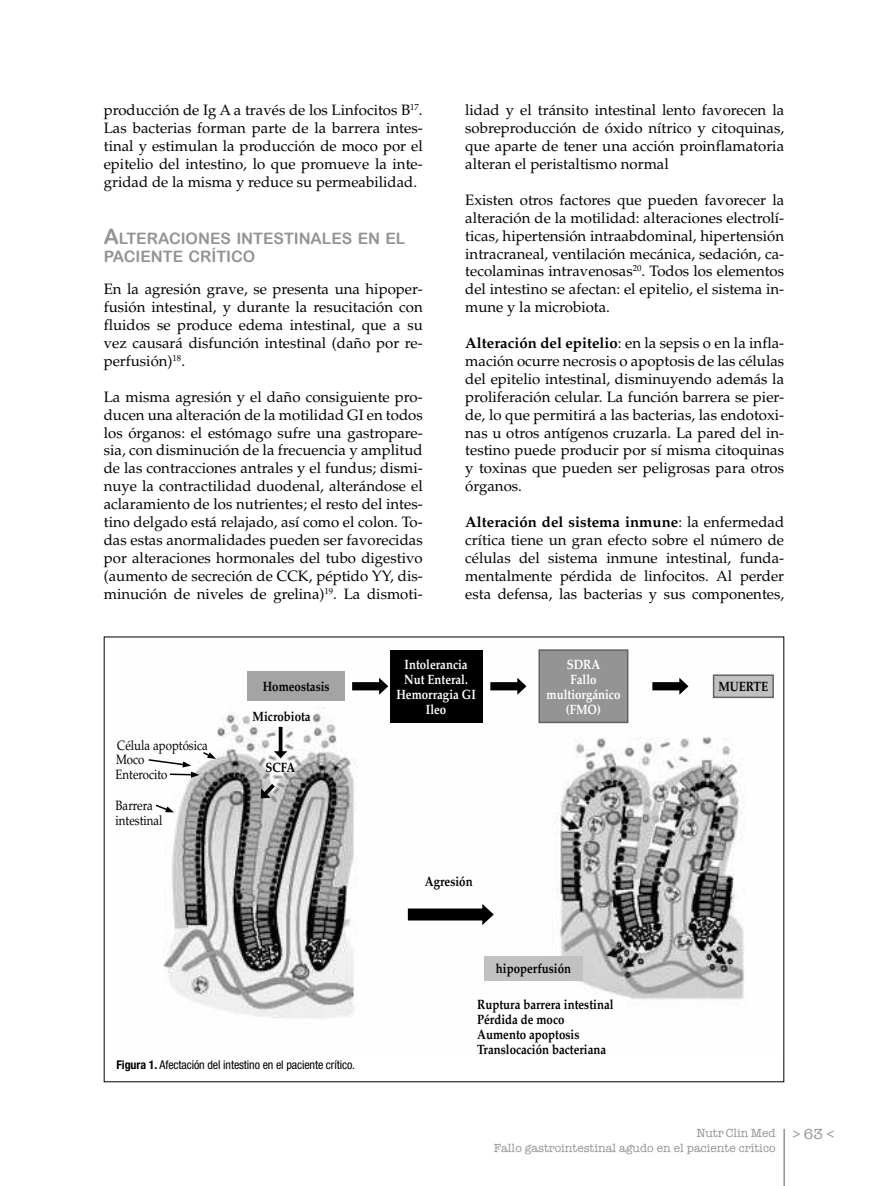
<style>
.page{position:relative;width:888px;height:1186px;background:#fff}
.page>*{position:absolute;margin:0;border:0;box-sizing:border-box;transform-origin:0 0}
.t1{font:15.75px/17.9px "Arial Rounded MT Bold";color:#949494}
.t2{font:15px/17.9px "Palatino";color:#000;text-align:justify}
.t3{font:700 13.5px/15px "Palatino";color:#000;scale:.85 1}
.t4{font:700 13.5px/15px "Palatino";color:#fefefe;text-align:center;scale:.85 1}
.t5{font:13.5px/14.9px "Palatino";color:#000;scale:.85 1}
.t6{font:12px/15px "American Typewriter";color:#949494}
.t7{font:condensed 12px "Helvetica Neue LT Std";letter-spacing:-.01em;color:#000}
.s1{font-size:21px}
.s2{font-weight:700}
.s3{font-size:15px}
</style>
<div class="page">
<hr style="left:783px;top:1129px;width:2px;height:57px;background:#949494">
<img style="left:163px;top:649px;width:611px;height:369px">
<div style="left:247px;top:671px;width:98px;height:30px;background:#a4a4a4"></div>
<div style="left:714px;top:675px;width:59px;height:22px;background:#c1c1c1"></div>
<div style="left:713px;top:674px;width:61px;height:24px;border:2px solid #626262"></div>
<div style="left:390px;top:650px;width:92px;height:72px;background:#000"></div>
<div style="left:539px;top:650px;width:89px;height:72px;background:#949494"></div>
<div style="left:538px;top:649px;width:90px;height:74px;border:2px solid #626262"></div>
<div style="left:484px;top:955px;width:99px;height:25px;background:#c1c1c1"></div>
<svg style="left:148px;top:750px;width:68px;height:27px"></svg>
<div style="left:490px;top:682px;width:30px;height:8px;background:#000"></div>
<svg style="left:517px;top:677px;width:9px;height:18px"></svg>
<div style="left:408px;top:908px;width:78px;height:12px;background:#000"></div>
<svg style="left:482px;top:903px;width:12px;height:22px"></svg>
<div style="left:652px;top:682px;width:30px;height:8px;background:#000"></div>
<svg style="left:679px;top:677px;width:9px;height:18px"></svg>
<div style="left:352px;top:682px;width:30px;height:8px;background:#000"></div>
<svg style="left:379px;top:677px;width:9px;height:18px"></svg>
<hr style="left:279px;top:727px;width:3px;height:25px;background:#000">
<svg style="left:274px;top:751px;width:13px;height:7px"></svg>
<svg style="left:260px;top:780px;width:19px;height:19px"></svg>
<svg style="left:155px;top:803px;width:19px;height:9px"></svg>
<p class="t2" style="left:104px;top:102px;width:320px">producción de Ig A a través de los Linfocitos B<sup>17</sup>.<br>Las bacterias forman parte de la barrera intes&shy;tinal y estimulan la producción de moco por el epitelio del intestino, lo que promueve la inte&shy;gridad de la misma y reduce su permeabilidad.</p>
<p class="t1" style="left:104px;top:229px;width:303px"><span class="s1">A</span>LTERACIONES I NTESTI NALES EN EL<br>PACI ENTE CRÍTICO</p>
<p class="t2" style="left:104px;top:280px;width:320px">En la agresión grave, se presenta una hipoper&shy;fusión intestinal, y durante la resucitación con fluidos se produce edema intestinal, que a su vez causará disfunción intestinal (daño por re&shy;perfusión)<sup>18</sup>.</p>
<p class="t2" style="left:104px;top:388px;width:320px">La misma agresión y el daño consiguiente pro&shy;ducen una alteración de la motilidad GI en todos los órganos: el estómago sufre una gastropare&shy;sia, con disminución de la frecuencia y amplitud de las contracciones antrales y el fundus; dismi&shy;nuye la contractilidad duodenal, alterándose el aclaramiento de los nutrientes; el resto del intes&shy;tino delgado está relajado, así como el colon. To&shy;das estas anormalidades pueden ser favorecidas por alteraciones hormonales del tubo digestivo (aumento de secreción de CCK, péptido YY, dis&shy;minución de niveles de grelina)<sup>19</sup>. La dismoti-</p>
<p class="t2" style="left:465px;top:102px;width:320px">lidad y el tránsito intestinal lento favorecen la sobreproducción de óxido nítrico y citoquinas, que aparte de tener una acción proinflamatoria alteran el peristaltismo normal</p>
<p class="t2" style="left:465px;top:191px;width:320px">Existen otros factores que pueden favorecer la alteración de la motilidad: alteraciones electrolí&shy;ticas, hipertensión intraabdominal, hipertensión intracraneal, ventilación mecánica, sedación, ca&shy;tecolaminas intravenosas<sup>20</sup>. Todos los elementos del intestino se afectan: el epitelio, el sistema in&shy;mune y la microbiota.</p>
<p class="t2" style="left:465px;top:334px;width:320px"><span class="s2">Alteración del epitelio</span>: en la sepsis o en la infla&shy;mación ocurre necrosis o apoptosis de las células del epitelio intestinal, disminuyendo además la proliferación celular. La función barrera se pier&shy;de, lo que permitirá a las bacterias, las endotoxi&shy;nas u otros antígenos cruzarla. La pared del in&shy;testino puede producir por sí misma citoquinas y toxinas que pueden ser peligrosas para otros órganos.</p>
<p class="t2" style="left:465px;top:513px;width:320px"><span class="s2">Alteración del sistema inmune</span>: la enfermedad crítica tiene un gran efecto sobre el número de células del sistema inmune intestinal, funda&shy;mentalmente pérdida de linfocitos. Al perder esta defensa, las bacterias y sus componentes,</p>
<p class="t5" style="left:117px;top:738px;width:108px">Célula apoptósica</p>
<p class="t5" style="left:116px;top:752px;width:63px">Moco<br>Enterocito</p>
<p class="t5" style="left:116px;top:798px;width:57px">Barrera intestinal</p>
<p class="t4" style="left:396px;top:657px;width:95px">Intolerancia<br>Nut Enteral.<br>Hemorragia GI<br>Ileo</p>
<p class="t4" style="left:546px;top:657px;width:88px">SDRA<br>Fallo multiorgánico (FMO)</p>
<p class="t3" style="left:263px;top:679px;width:80px">Homeostasis</p>
<p class="t3" style="left:718px;top:679px;width:60px">MUERTE</p>
<p class="t3" style="left:253px;top:708px;width:70px">Microbiota</p>
<p class="t3" style="left:265px;top:760px;width:37px">SCFA</p>
<p class="t3" style="left:425px;top:873px;width:58px">Agresión</p>
<p class="t3" style="left:496px;top:961px;width:90px">hipoperfusión</p>
<p class="t3" style="left:477px;top:997px;width:162px">Ruptura barrera intestinal<br>Pérdida de moco<br>Aumento apoptosis<br>Translocación bacteriana</p>
<p class="t7" style="left:117px;top:1058px;width:240px"><span class="s2">Figura 1.</span> Afectación del intestino en el paciente crítico.</p>
<p class="t6" style="left:494px;top:1125px;width:342px;text-indent:203px">Nutr Clin Med <span class="s3">&gt; 63 &lt;<br></span>Fallo gastrointestinal agudo en el paciente crítico</p>
</div>
